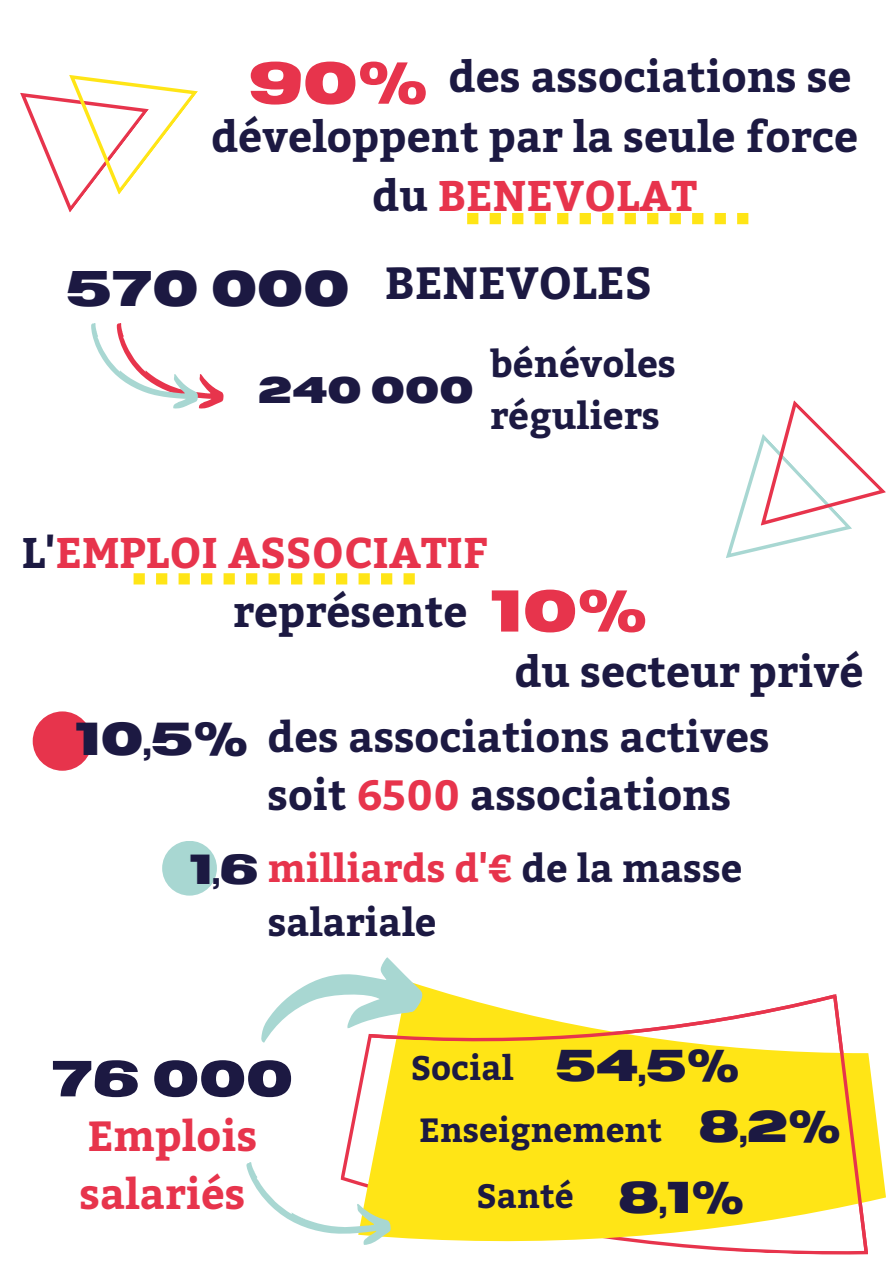
<style>
.page{position:relative;width:893px;height:1264px;background:#fff}
.page>*{position:absolute;margin:0;border:0;box-sizing:border-box;transform-origin:0 0}
.t1{font:700 58.95px "Horizon";color:#e7344c}
.t2{font:700 58.65px "Horizon";color:#e7344c}
.t3{font:700 50.55px "Horizon";color:#1c1942}
.t4{font:700 49.8px "Horizon";color:#1c1942}
.t5{font:700 45.9px "Horizon";color:#1c1942}
.t6{font:700 45px "Bitter";color:#1c1942}
.t7{font:700 44.25px "Horizon";color:#1c1942}
.t8{font:700 42.75px "Bitter";color:#1c1942}
.t9{font:700 42.75px "Bitter";color:#e7344c}
.t10{font:700 42px/58.5px "Bitter";color:#1c1942}
.t11{font:700 42px/58.5px "Bitter";color:#e7344c}
.t12{font:700 38.4px/53.4px "Bitter";color:#1c1942}
.t13{font:700 37.05px/51.9px "Bitter";color:#1c1942}
.t14{font:700 36.9px "Horizon";color:#1c1942}
.t15{font:700 33.9px "Bitter";color:#1c1942}
.t16{font:700 33.6px "Bitter";color:#1c1942}
.t17{font:700 33.45px "Bitter";color:#1c1942}
.s1{color:#1c1942}
.s2{color:#e7344c}
.s3{font-family:"Horizon";font-size:41.85px}
</style>
<div class="page">
<svg style="left:20px;top:75px;width:178px;height:138px"></svg>
<svg style="left:467px;top:213px;width:281px;height:11px"></svg>
<svg style="left:91px;top:323px;width:133px;height:86px"></svg>
<svg style="left:133px;top:573px;width:282px;height:11px"></svg>
<svg style="left:726px;top:400px;width:160px;height:158px"></svg>
<div style="left:33px;top:711px;width:59px;height:59px;background:#e7344c;border-radius:50%"></div>
<div style="left:162px;top:840px;width:55px;height:55px;background:#a8d7d2;border-radius:50%"></div>
<svg style="left:246px;top:957px;width:630px;height:298px"></svg>
<p class="t8" style="left:448px;top:51px;width:404px">des associations se</p>
<p class="t8" style="left:211px;top:110px;width:648px">développent par la seule force</p>
<p class="t9" style="left:372px;top:170px;width:326px"><span class="s1">du</span> BENEVOLAT</p>
<p class="t1" style="left:248px;top:54px;width:181px">90%</p>
<p class="t4" style="left:66px;top:264px;width:285px">570 000</p>
<p class="t6" style="left:385px;top:255px;width:268px">BENEVOLES</p>
<p class="t14" style="left:258px;top:372px;width:217px">240 000</p>
<p class="t13" style="left:490px;top:337px;width:187px">bénévoles réguliers</p>
<p class="t9" style="left:22px;top:526px;width:467px"><span class="s1">L'</span>EMPLOI ASSOCIATIF</p>
<p class="t8" style="left:233px;top:585px;width:236px">représente</p>
<p class="t2" style="left:490px;top:582px;width:159px">10%</p>
<p class="t5" style="left:75px;top:716px;width:175px">10,5%</p>
<p class="t8" style="left:514px;top:645px;width:350px">du secteur privé</p>
<p class="t10" style="left:267px;top:707px;width:503px">des associations actives soit <span class="s2">6500</span> associations</p>
<p class="t12" style="left:268px;top:841px;width:476px;text-indent:-78px"><span class="s3">1,6</span> <span class="s2">milliards d'€</span> de la masse salariale</p>
<p class="t3" style="left:51px;top:1054px;width:243px">76 000</p>
<p class="t11" style="left:80px;top:1105px;width:179px">Emplois salariés</p>
<p class="t7" style="left:555px;top:1044px;width:186px">54,5%</p>
<p class="t7" style="left:698px;top:1105px;width:144px">8,2%</p>
<p class="t7" style="left:618px;top:1175px;width:128px">8,1%</p>
<p class="t15" style="left:410px;top:1046px;width:104px">Social</p>
<p class="t17" style="left:419px;top:1109px;width:244px">Enseignement</p>
<p class="t16" style="left:476px;top:1175px;width:99px">Santé</p>
</div>
